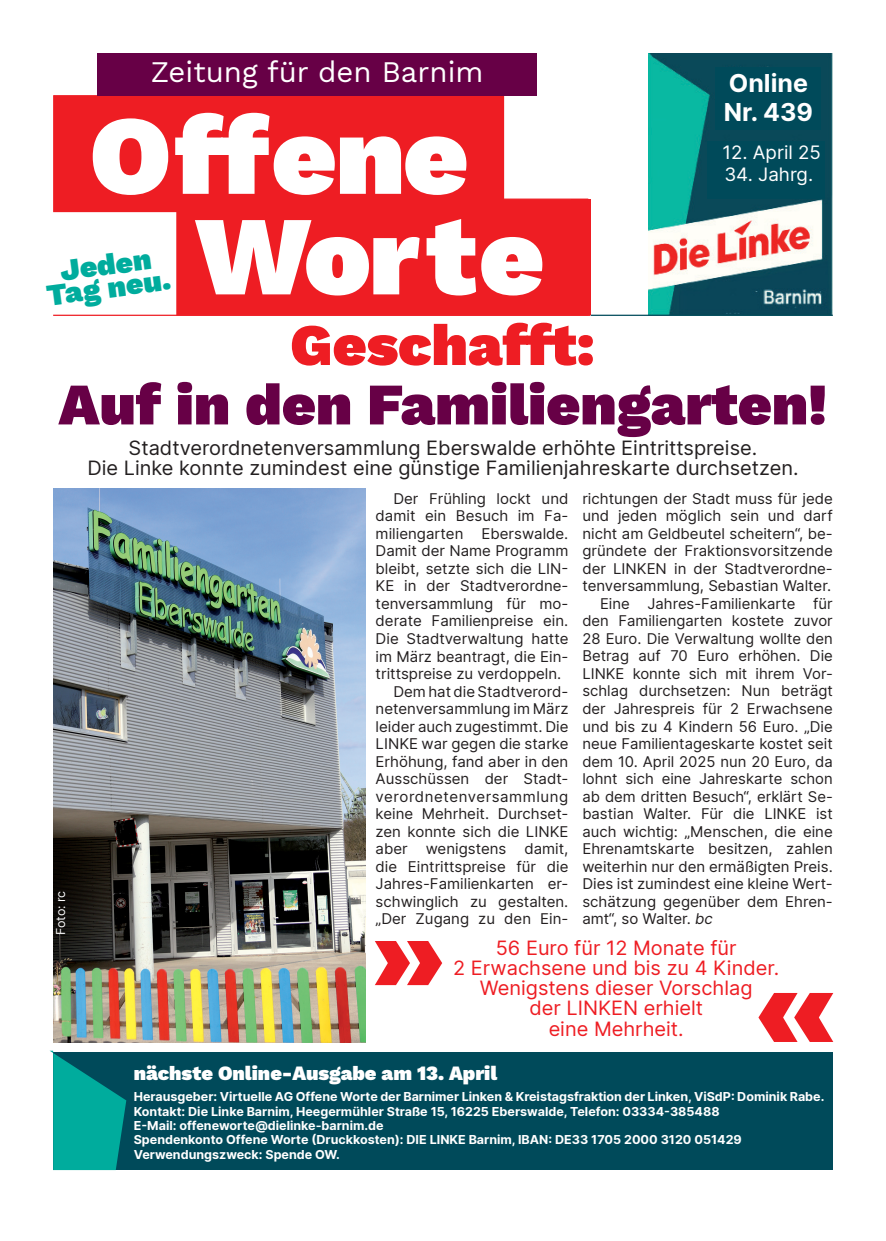
<style>
.page{position:relative;width:886px;height:1241px;background:#fff}
.page>*{position:absolute;margin:0;border:0;box-sizing:border-box;transform-origin:0 0}
.t1{font:900 125px "Work Sans";color:#ee1d23}
.t2{font:900 112.5px "Work Sans";letter-spacing:.005em;color:#fff}
.t3{font:900 112.5px "Work Sans";color:#ee1d23}
.t4{font:900 58.75px "Work Sans";color:#670046}
.t5{font:900 58.75px "Work Sans";color:#ee1d23}
.t6{font:900 30px/22.4px "Work Sans";color:#00ac9d;text-align:center}
.t7{font:29.38px "Work Sans";color:#fff}
.t8{font:700 25px/29.4px "Inter";color:#fff}
.t9{font:20px/20px "Inter";color:#231f20;text-align:center}
.t10{font:20px/20px "Inter";color:#ee1d23;text-align:center}
.t11{font:900 20px "Work Sans";color:#fff}
.t12{font:18.75px "Inter";color:#fff}
.t13{font:15px "Inter";color:#231f20}
.t14{font:15px "Inter";letter-spacing:.04em;color:#231f20}
.t15{font:700 12.5px/14.4px "Inter";color:#fff}
.t16{font:12.5px "Inter";letter-spacing:-.01em;color:#fff}
.s1{font-style:italic}
</style>
<div class="page">
<div style="left:176px;top:198px;width:412px;height:117px;background:#ee1d23;border:1px solid #ee1d23"></div>
<div style="left:53px;top:95px;width:451px;height:117px;background:#ee1d23"></div>
<div style="left:97px;top:53px;width:440px;height:43px;background:#670046"></div>
<div style="left:571px;top:199px;width:20px;height:116px;background:#ee1d23"></div>
<hr style="left:53px;top:314px;width:537px;height:2px;background:#ee1d23">
<img style="left:648px;top:53px;width:185px;height:261px">
<div style="left:707px;top:141px;width:117px;height:57px;background:#004a5a"></div>
<div style="left:716px;top:67px;width:105px;height:63px;background:#004a5a"></div>
<hr style="left:591px;top:314px;width:242px;height:2px;background:#004a5a">
<div style="left:53px;top:1051px;width:780px;height:118px;background:#004a5a"></div>
<svg style="left:49px;top:1050px;width:78px;height:121px"></svg>
<img style="left:53px;top:488px;width:313px;height:554px">
<h3 class="t7" style="left:151px;top:49px;width:334px">Zeitung für den Barnim</h3>
<h2 class="t2" style="left:89px;top:69px;width:380px">Offene</h2>
<h3 class="t6" style="left:43px;top:260px;width:126px;rotate:-7deg">Jeden<br>Tag neu.</h3>
<h2 class="t2" style="left:196px;top:170px;width:350px">W orte</h2>
<h3 class="t8" style="left:724px;top:67px;width:91px">Online<br>Nr. 439</h3>
<p class="t12" style="left:722px;top:138px;width:100px">12. April 25</p>
<p class="t12" style="left:724px;top:161px;width:90px">34. Jahrg.</p>
<h3 class="t5" style="left:290px;top:300px;width:306px">Geschafft:</h3>
<h3 class="t4" style="left:59px;top:359px;width:770px">Auf in den Familiengarten!</h3>
<h3 class="t9" style="left:87px;top:437px;width:713px">Stadtverordnetenversammlung Eberswalde erhöhte Eintrittspreise.<br>Die Linke konnte zumindest eine günstige Familienjahreskarte durchsetzen.</h3>
<p class="t13" style="left:582px;top:487px;width:252px">richtungen der Stadt muss für jede</p>
<p class="t13" style="left:582px;top:505px;width:252px">und jeden möglich sein und darf</p>
<p class="t13" style="left:582px;top:522px;width:252px">nicht am Geldbeutel scheitern“, be-</p>
<p class="t13" style="left:582px;top:540px;width:252px">gründete der Fraktionsvorsitzende</p>
<p class="t13" style="left:582px;top:557px;width:252px">der LINKEN in der Stadtverordne-</p>
<p class="t13" style="left:582px;top:575px;width:250px">tenversammlung, Sebastian Walter.</p>
<p class="t13" style="left:600px;top:592px;width:234px">Eine Jahres-Familienkarte für</p>
<p class="t13" style="left:582px;top:610px;width:252px">den Familiengarten kostete zuvor</p>
<p class="t13" style="left:582px;top:627px;width:252px">28 Euro. Die Verwaltung wollte den</p>
<p class="t13" style="left:582px;top:645px;width:252px">Betrag auf 70 Euro erhöhen. Die</p>
<p class="t13" style="left:582px;top:662px;width:252px">LINKE konnte sich mit ihrem Vor-</p>
<p class="t13" style="left:582px;top:680px;width:252px">schlag durchsetzen: Nun beträgt</p>
<p class="t13" style="left:582px;top:697px;width:252px">der Jahrespreis für 2 Erwachsene</p>
<p class="t13" style="left:582px;top:715px;width:252px">und bis zu 4 Kindern 56 Euro. „Die</p>
<p class="t13" style="left:582px;top:732px;width:252px">neue Familientageskarte kostet seit</p>
<p class="t13" style="left:582px;top:750px;width:252px">dem 10. April 2025 nun 20 Euro, da</p>
<p class="t13" style="left:582px;top:767px;width:252px">lohnt sich eine Jahreskarte schon</p>
<p class="t13" style="left:582px;top:785px;width:252px">ab dem dritten Besuch“, erklärt Se-</p>
<p class="t13" style="left:582px;top:802px;width:252px">bastian Walter. Für die LINKE ist</p>
<p class="t13" style="left:582px;top:820px;width:252px">auch wichtig: „Menschen, die eine</p>
<p class="t13" style="left:582px;top:837px;width:252px">Ehrenamtskarte besitzen, zahlen</p>
<p class="t13" style="left:582px;top:855px;width:252px">weiterhin nur den ermäßigten Preis.</p>
<p class="t13" style="left:582px;top:872px;width:252px">Dies ist zumindest eine kleine Wert-</p>
<p class="t13" style="left:582px;top:890px;width:252px">schätzung gegenüber dem Ehren-</p>
<p class="t13" style="left:582px;top:907px;width:132px">amt“, so Walter. <span class="s1">bc</span></p>
<h3 class="t10" style="left:453px;top:937px;width:327px">56 Euro für 12 Monate für<br>2 Erwachsene und bis zu 4 Kinder.<br>Wenigstens dieser Vorschlag<br>der LINKEN erhielt<br>eine Mehrheit.</h3>
<p class="t13" style="left:393px;top:487px;width:177px">Der Frühling lockt und</p>
<p class="t13" style="left:376px;top:505px;width:194px">damit ein Besuch im Fa-</p>
<p class="t13" style="left:376px;top:522px;width:194px">miliengarten Eberswalde.</p>
<p class="t13" style="left:376px;top:540px;width:194px">Damit der Name Programm</p>
<p class="t13" style="left:376px;top:557px;width:194px">bleibt, setzte sich die LIN-</p>
<p class="t13" style="left:376px;top:575px;width:194px">KE in der Stadtverordne-</p>
<p class="t13" style="left:376px;top:592px;width:194px">tenversammlung für mo-</p>
<p class="t13" style="left:376px;top:610px;width:194px">derate Familienpreise ein.</p>
<p class="t13" style="left:376px;top:627px;width:194px">Die Stadtverwaltung hatte</p>
<p class="t13" style="left:376px;top:645px;width:194px">im März beantragt, die Ein-</p>
<p class="t13" style="left:376px;top:662px;width:187px">trittspreise zu verdoppeln.</p>
<p class="t13" style="left:393px;top:680px;width:177px">Dem hat die Stadtverord-</p>
<p class="t13" style="left:376px;top:697px;width:194px">netenversammlung im März</p>
<p class="t13" style="left:376px;top:715px;width:194px">leider auch zugestimmt. Die</p>
<p class="t13" style="left:376px;top:732px;width:194px">LINKE war gegen die starke</p>
<p class="t13" style="left:376px;top:750px;width:194px">Erhöhung, fand aber in den</p>
<p class="t13" style="left:376px;top:767px;width:194px">Ausschüssen der Stadt-</p>
<p class="t14" style="left:376px;top:785px;width:194px">verordnetenversammlung</p>
<p class="t13" style="left:376px;top:802px;width:194px">keine Mehrheit. Durchset-</p>
<p class="t13" style="left:376px;top:820px;width:194px">zen konnte sich die LINKE</p>
<p class="t13" style="left:376px;top:837px;width:194px">aber wenigstens damit,</p>
<p class="t13" style="left:376px;top:855px;width:194px">die Eintrittspreise für die</p>
<p class="t13" style="left:376px;top:872px;width:194px">Jahres-Familienkarten er-</p>
<p class="t13" style="left:376px;top:890px;width:194px">schwinglich zu gestalten.</p>
<p class="t13" style="left:376px;top:907px;width:194px">„Der Zugang zu den Ein-</p>
<p class="t16" style="left:52px;top:935px;width:46px;rotate:-90deg">Foto: rc</p>
<h2 class="t3" style="left:372px;top:868px;width:74px">»</h2>
<h1 class="t1" style="left:755px;top:912px;width:82px">«</h1>
<h3 class="t11" style="left:134px;top:1057px;width:365px">nächste Online-Ausgabe am 13. April</h3>
<p class="t15" style="left:134px;top:1088px;width:692px">Herausgeber: Virtuelle AG Offene Worte der Barnimer Linken &amp; Kreistagsfraktion der Linken, ViSdP: Dominik Rabe.<br>Kontakt: Die Linke Barnim, Heegermühler Straße 15, 16225 Eberswalde, Telefon: 03334-385488<br>E-Mail: offeneworte@dielinke-barnim.de<br>Spendenkonto Offene Worte (Druckkosten): DIE LINKE Barnim, IBAN: DE33 1705 2000 3120 051429<br>Verwendungszweck: Spende OW.</p>
</div>
